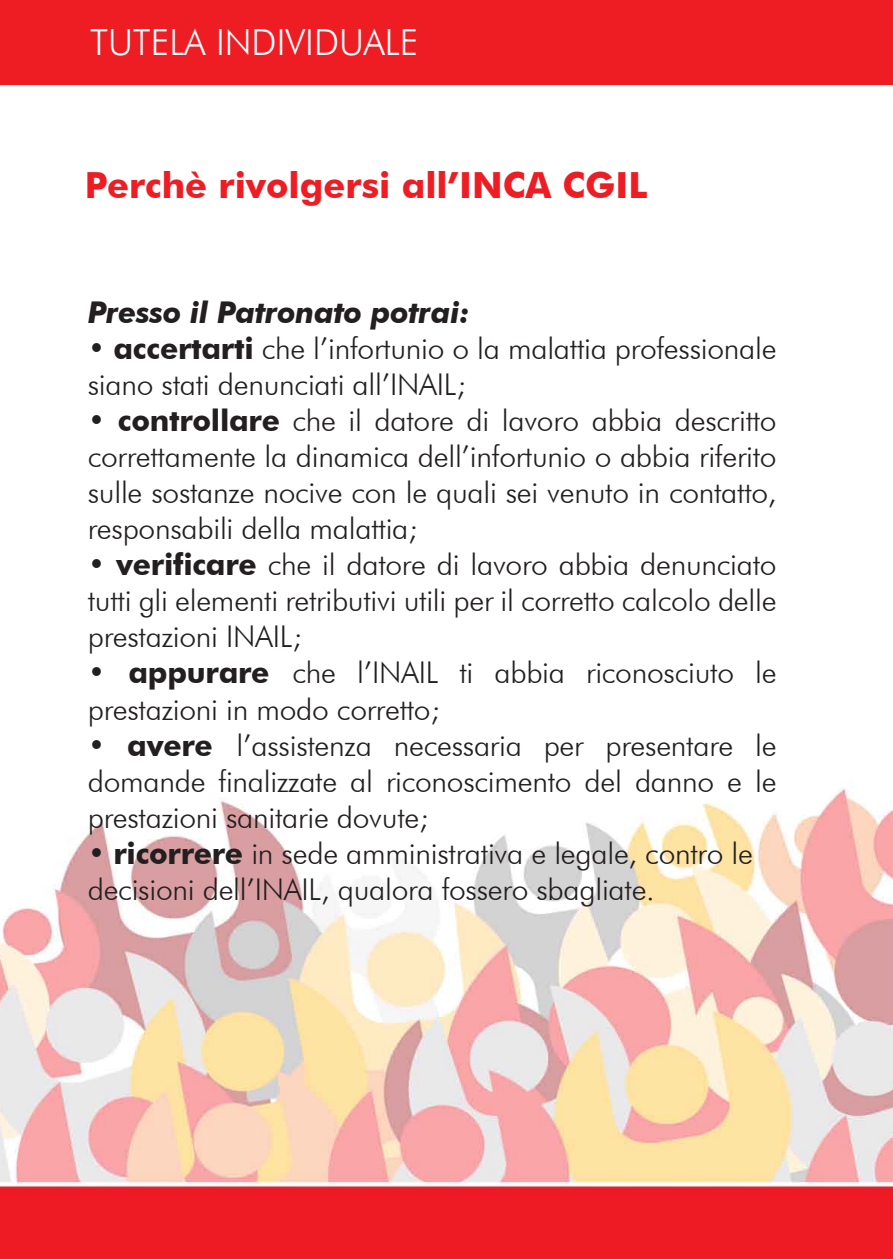
<style>
.page{position:relative;width:893px;height:1259px;background:#fff}
.page>*{position:absolute;margin:0;border:0;box-sizing:border-box;transform-origin:0 0}
.t1{font:700 36px "Futura BT";color:#ee1d23}
.t2{font:300 36px "Futura BT";color:#fff}
.t3{font:300 30px/36px "Futura BT";letter-spacing:-.01em;color:#231f20}
.t4{font:italic 700 30px "Futura BT";letter-spacing:-.01em;color:#231f20}
.s1{font-weight:700}
</style>
<div class="page">
<img style="left:0;top:788px;width:893px;height:471px">
<div style="left:0;top:0;width:893px;height:84px;background:#ee1d23"></div>
<p class="t2" style="left:90px;top:20px;width:330px">TUTELA INDIVIDUALE</p>
<p class="t1" style="left:85px;top:163px;width:546px">Perchè rivolgersi all’I NCA CGIL</p>
<p class="t4" style="left:88px;top:294px;width:384px">Presso il Patronato potrai:</p>
<p class="t3" style="left:88px;top:330px;width:690px">• <span class="s1">accertarti</span> che l’infortunio o la malattia professionale siano stati denunciati all’INAIL;</p>
<p class="t3" style="left:88px;top:402px;width:690px;text-align:justify">• <span class="s1">controllare</span> che il datore di lavoro abbia descritto correttamente la dinamica dell’infortunio o abbia riferito sulle sostanze nocive con le quali sei venuto in contatto, responsabili della malattia;</p>
<p class="t3" style="left:88px;top:546px;width:690px;text-align:justify">• <span class="s1">verificare</span> che il datore di lavoro abbia denunciato tutti gli elementi retributivi utili per il corretto calcolo delle prestazioni INAIL;</p>
<p class="t3" style="left:88px;top:654px;width:690px">• <span class="s1">appurare</span> che l’INAIL ti abbia riconosciuto le prestazioni in modo corretto;</p>
<p class="t3" style="left:88px;top:726px;width:690px;text-align:justify">• <span class="s1">avere</span> l’assistenza necessaria per presentare le domande finalizzate al riconoscimento del danno e le prestazioni sanitarie dovute;</p>
<p class="t3" style="left:88px;top:834px;width:667px">• <span class="s1">ricorrere</span> in sede amministrativa e legale, contro le decisioni dell’INAIL, qualora fossero sbagliate.</p>
</div>
